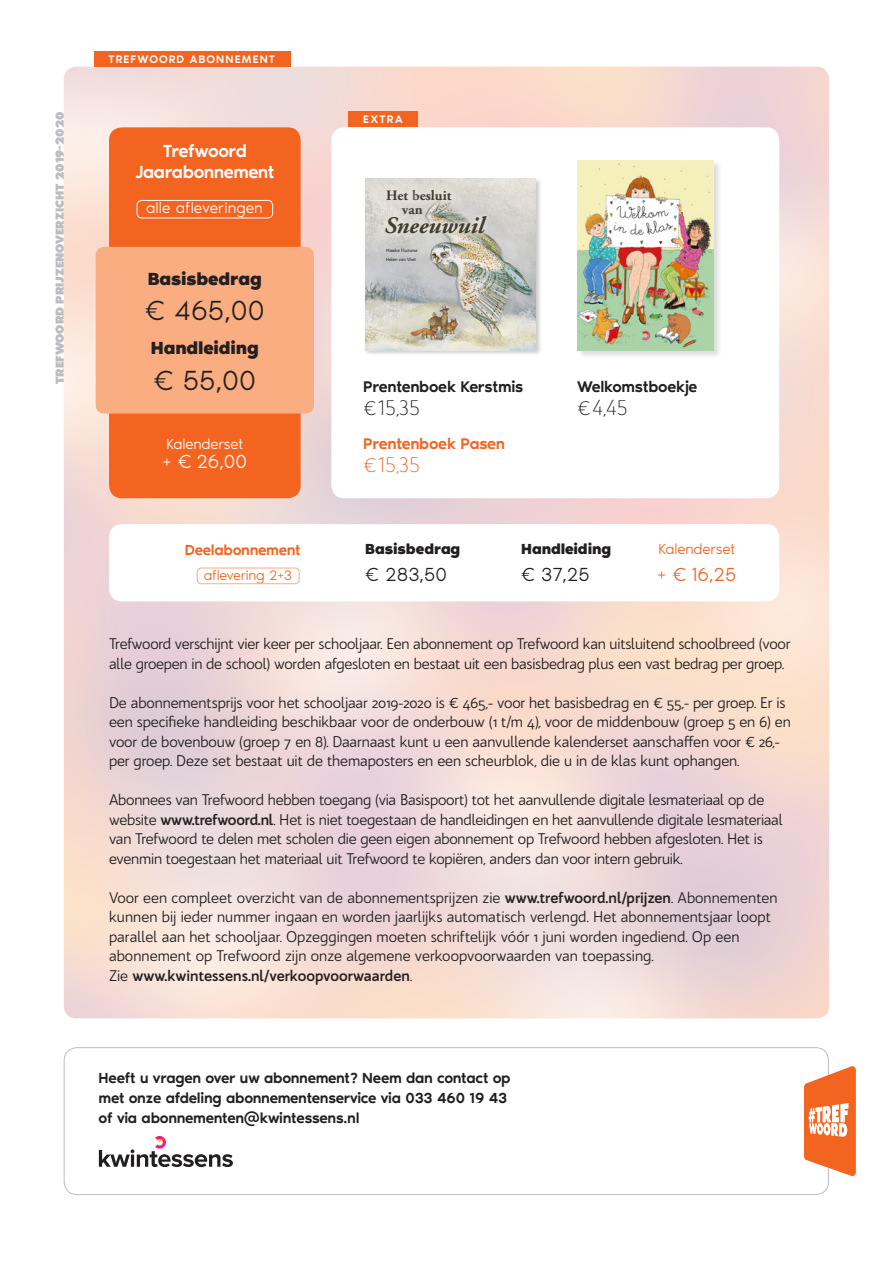
<style>
.page{position:relative;width:893px;height:1263px;background:#fff}
.page>*{position:absolute;margin:0;border:0;box-sizing:border-box;transform-origin:0 0}
.Completeset_digi{font:300 28.5px "Noir Pro";color:#231f20}
.t1{font:italic 700 23.7px "Adobe Garamond";color:#413d33}
.Weekstart_item_bronn{font:300 20.4px "Bw Quinta Pro";color:#231f20}
.Weekstart_item_bronn-2{font:300 20.4px "Bw Quinta Pro";color:#f36421}
.Completeset_digi-2{font:300 19.5px "Noir Pro";color:#231f20}
.Prijs2{font:300 19.5px "Noir Pro";color:#fff}
.Prijs2-2{font:300 19.5px "Noir Pro";color:#f36421}
.Weekstart_item_bronn-3{font:500 18px/21px "Noir Pro";letter-spacing:-.03em;color:#fff;text-align:center}
.Completeset_digi-3{font:700 18px "Noir Pro";letter-spacing:-.01em;color:#231f20}
.Weekstart_item_bronn-4{font:500 15.9px "Noir Pro";letter-spacing:-.02em;color:#231f20}
.Weekstart_item_bronn-5{font:500 15.9px "Noir Pro";letter-spacing:-.02em;color:#f36421}
.Weekstart_item_aanbe{font:300 15.6px "Noir Pro";letter-spacing:.005em;color:#fff}
.t2{font:15px/19.5px "Bw Quinta Pro";letter-spacing:-.015em;color:#231f20}
.t3{font:500 15px/20px "Noir Pro";letter-spacing:-.02em;color:#231f20}
.Completeset_digi-4{font:700 15px "Noir Pro";letter-spacing:-.01em;color:#231f20}
.Weekstart_item_bronn-6{font:500 15px "Noir Pro";letter-spacing:-.02em;color:#f36421}
.Completeset_digi-5{font:300 15px "Noir Pro";letter-spacing:-.015em;color:#fff}
.Completeset_digi-6{font:300 15px "Noir Pro";letter-spacing:-.015em;color:#f36421}
.t4{font:700 14.4px "Adobe Garamond Pro";color:#413d33}
.Weekstart_item_bronn-7{font:300 14.25px "Noir Pro";letter-spacing:-.02em;color:#f36421}
.t5{font:800 12px "Noir Pro";color:#bcbdc0}
.t6{font:500 11.25px "Noir Pro";letter-spacing:.1em;color:#fff}
.t7{font:500 4.5px "Bw Quinta Pro";color:#231f20}
.s1{font-weight:700}
</style>
<div class="page">
<div style="left:94px;top:51px;width:196px;height:16px;background:#f36421"></div>
<div style="left:64px;top:1047px;width:765px;height:148px;border:1px solid #bcbdc0;border-radius:13px"></div>
<img style="left:64px;top:67px;width:765px;height:951px">
<div style="left:348px;top:112px;width:70px;height:15px;background:#f36421"></div>
<svg style="left:804px;top:1066px;width:52px;height:110px"></svg>
<svg style="left:99px;top:1136px;width:134px;height:31px"></svg>
<div style="left:331px;top:127px;width:448px;height:371px;background:#fff;border-radius:13px"></div>
<div style="left:577px;top:160px;width:146px;height:199px;background:#231f20;opacity:.15"></div>
<img style="left:577px;top:161px;width:137px;height:189px">
<div style="left:363px;top:177px;width:179px;height:180px;background:#231f20;opacity:.25"></div>
<img style="left:365px;top:179px;width:171px;height:171px">
<svg style="left:380px;top:210px;width:112px;height:29px;background:#d1cfc5"></svg>
<svg style="left:422px;top:180px;width:39px;height:30px"></svg>
<div style="left:373px;top:177px;width:49px;height:37px;background:#e6e2d9"></div>
<div style="left:109px;top:127px;width:192px;height:371px;background:#f36421;border-radius:13px"></div>
<div style="left:96px;top:247px;width:218px;height:167px;background:#f9ad80;border-radius:9px"></div>
<div style="left:137px;top:200px;width:136px;height:18px;border:1px solid #fff;border-radius:5px"></div>
<div style="left:109px;top:524px;width:670px;height:77px;background:#fff;border-radius:13px"></div>
<div style="left:197px;top:568px;width:102px;height:16px;border:1px solid #f9ad80;border-radius:4px"></div>
<p class="t5" style="left:49px;top:384px;width:274px;rotate:-90deg">TREFWOORD PRIJZENOVERZICHT 2019-2020</p>
<p class="t6" style="left:108px;top:50px;width:168px">TREFWOORD ABONNEMENT</p>
<p class="Weekstart_item_bronn-3" style="left:135px;top:139px;width:141px">Trefwoord<br>Jaarabonnement</p>
<p class="Weekstart_item_aanbe" style="left:146px;top:196px;width:118px">alle afleveringen</p>
<p class="Completeset_digi-3" style="left:148px;top:264px;width:116px">Basisbedrag</p>
<p class="Completeset_digi" style="left:145px;top:289px;width:121px">€ 465,00</p>
<p class="Completeset_digi-3" style="left:151px;top:333px;width:110px">Handleiding</p>
<p class="Completeset_digi" style="left:154px;top:359px;width:104px">€ 55,00</p>
<p class="Completeset_digi-5" style="left:166px;top:432px;width:78px">Kalenderset</p>
<p class="Prijs2" style="left:163px;top:447px;width:86px">+ € 26,00</p>
<p class="Weekstart_item_bronn-6" style="left:185px;top:538px;width:117px">Deelabonnement</p>
<p class="Weekstart_item_bronn-7" style="left:204px;top:565px;width:90px">aflevering 2+3</p>
<p class="t6" style="left:363px;top:111px;width:41px">EXTRA</p>
<p class="t4" style="left:386px;top:187px;width:67px">Het besluit</p>
<p class="t4" style="left:402px;top:201px;width:22px">van</p>
<p class="t1" style="left:384px;top:212px;width:101px">Sneeuwuil</p>
<p class="t7" style="left:386px;top:248px;width:33px">Maaike Fluitsma</p>
<p class="t7" style="left:386px;top:257px;width:31px">Helen van Vliet</p>
<p class="Weekstart_item_bronn-4" style="left:363px;top:374px;width:162px">Prentenboek Kerstmis</p>
<p class="Weekstart_item_bronn" style="left:363px;top:395px;width:58px">€15,35</p>
<p class="Weekstart_item_bronn-5" style="left:363px;top:431px;width:143px">Prentenboek Pasen</p>
<p class="Weekstart_item_bronn-2" style="left:363px;top:452px;width:58px">€15,35</p>
<p class="Weekstart_item_bronn-4" style="left:577px;top:374px;width:122px">Welkomstboekje</p>
<p class="Weekstart_item_bronn" style="left:577px;top:395px;width:52px">€4,45</p>
<p class="Completeset_digi-4" style="left:365px;top:537px;width:97px">Basisbedrag</p>
<p class="Completeset_digi-2" style="left:365px;top:560px;width:83px">€ 283,50</p>
<p class="Completeset_digi-4" style="left:521px;top:537px;width:92px">Handleiding</p>
<p class="Completeset_digi-2" style="left:521px;top:560px;width:70px">€ 37,25</p>
<p class="Completeset_digi-6" style="left:658px;top:537px;width:78px">Kalenderset</p>
<p class="Prijs2-2" style="left:657px;top:560px;width:81px">+ € 16,25</p>
<p class="t2" style="left:109px;top:634px;width:683px">Trefwoord verschijnt vier keer per schooljaar. Een abonnement op Trefwoord kan uitsluitend schoolbreed (voor alle groepen in de school) worden afgesloten en bestaat uit een basisbedrag plus een vast bedrag per groep.</p>
<p class="t2" style="left:109px;top:692px;width:683px">De abonnementsprijs voor het schooljaar 2019-2020 is € 465,- voor het basisbedrag en € 55,- per groep. Er is een specifieke handleiding beschikbaar voor de onderbouw (1 t/m 4), voor de middenbouw (groep 5 en 6) en voor de bovenbouw (groep 7 en 8). Daarnaast kunt u een aanvullende kalenderset aanschaffen voor € 26,- per groep. Deze set bestaat uit de themaposters en een scheurblok, die u in de klas kunt ophangen.</p>
<p class="t2" style="left:109px;top:790px;width:675px">Abonnees van Trefwoord hebben toegang (via Basispoort) tot het aanvullende digitale lesmateriaal op de website <span class="s1">www.trefwoord.nl</span>. Het is niet toegestaan de handleidingen en het aanvullende digitale lesmateriaal van Trefwoord te delen met scholen die geen eigen abonnement op Trefwoord hebben afgesloten. Het is evenmin toegestaan het materiaal uit Trefwoord te kopiëren, anders dan voor intern gebruik.</p>
<p class="t2" style="left:109px;top:887px;width:670px">Voor een compleet overzicht van de abonnementsprijzen zie <span class="s1">www.trefwoord.nl/prijzen</span>. Abonnementen kunnen bij ieder nummer ingaan en worden jaarlijks automatisch verlengd. Het abonnementsjaar loopt parallel aan het schooljaar. Opzeggingen moeten schriftelijk vóór 1 juni worden ingediend. Op een abonnement op Trefwoord zijn onze algemene verkoopvoorwaarden van toepassing.<br>Zie <span class="s1">www.kwintessens.nl/verkoopvoorwaarden</span>.</p>
<p class="t3" style="left:99px;top:1066px;width:414px">Heeft u vragen over uw abonnement? Neem dan contact op met onze afdeling abonnementenservice via 033 460 19 43 of via abonnementen@kwintessens.nl</p>
</div>
